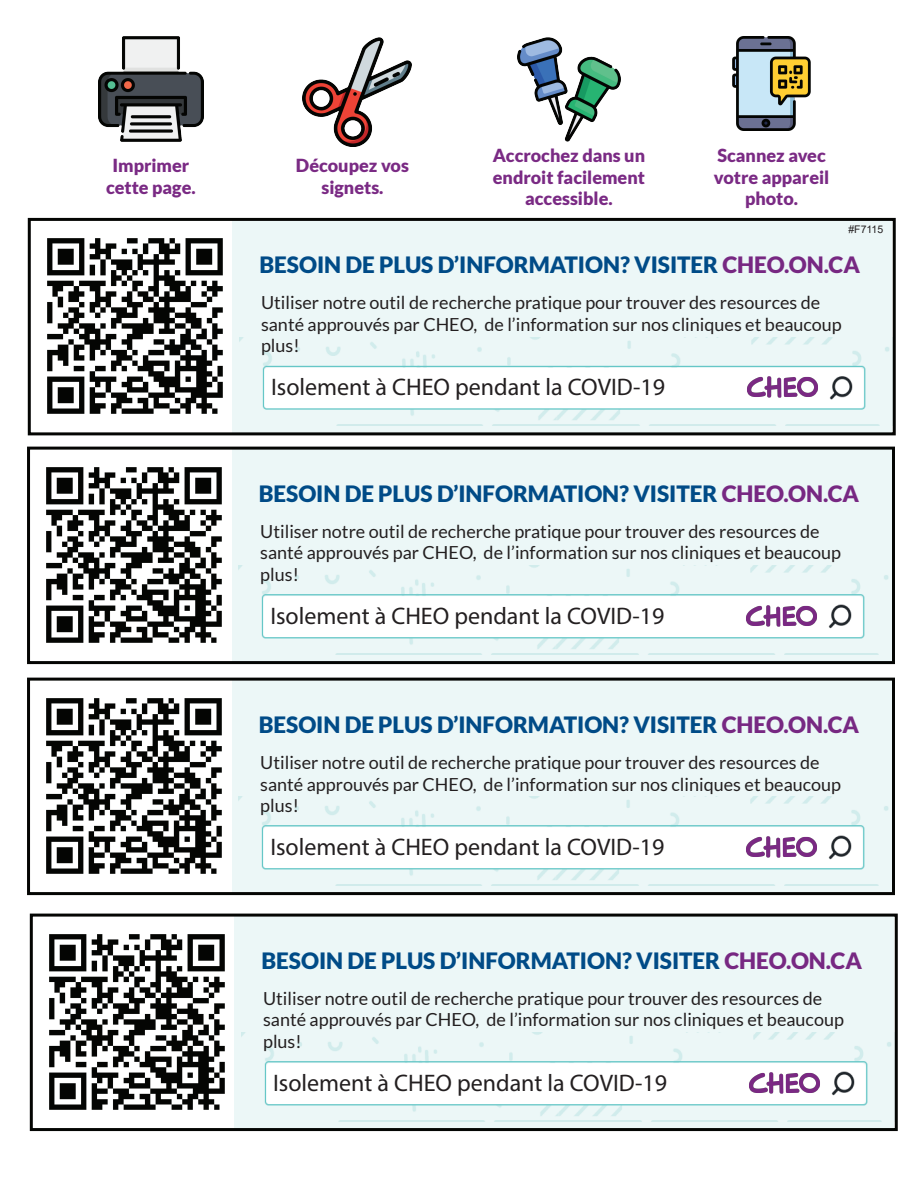
<style>
.page{position:relative;width:918px;height:1188px;background:#fff}
.page>*{position:absolute;margin:0;border:0;box-sizing:border-box;transform-origin:0 0}
.t1{font:24px "Myriad Pro";color:#231f20}
.t2{font:900 22.5px "Lato";color:#004b87}
.t3{font:18px/21.6px "Lato";color:#231f20}
.t4{font:900 18px/21.6px "Lato";color:#7a2a84;text-align:center}
.t5{font:10.5px "Arial";color:#231f20}
.s1{color:#772882}
</style>
<div class="page">
<img style="left:47px;top:238px;width:176px;height:176px">
<div style="left:232px;top:219px;width:660px;height:216px;background:#ecf7f7"></div>
<img style="left:240px;top:337px;width:650px;height:88px">
<div style="left:266px;top:371px;width:508px;height:33px;background:#fff"></div>
<img style="left:747px;top:375px;width:73px;height:25px">
<img style="left:99px;top:37px;width:104px;height:105px">
<img style="left:302px;top:38px;width:110px;height:109px">
<img style="left:517px;top:37px;width:104px;height:104px">
<img style="left:732px;top:37px;width:79px;height:94px">
<div style="left:28px;top:218px;width:868px;height:217px;border:3px solid #040503"></div>
<img style="left:46px;top:467px;width:176px;height:176px">
<div style="left:232px;top:447px;width:660px;height:216px;background:#ecf7f7"></div>
<img style="left:239px;top:566px;width:650px;height:88px">
<div style="left:265px;top:599px;width:508px;height:33px;background:#fff"></div>
<img style="left:746px;top:603px;width:74px;height:26px">
<div style="left:27px;top:447px;width:868px;height:217px;border:3px solid #040503"></div>
<img style="left:46px;top:698px;width:176px;height:176px">
<div style="left:232px;top:678px;width:660px;height:216px;background:#ecf7f7"></div>
<img style="left:239px;top:797px;width:650px;height:88px">
<div style="left:265px;top:830px;width:508px;height:33px;background:#fff"></div>
<img style="left:746px;top:834px;width:74px;height:26px">
<div style="left:27px;top:678px;width:868px;height:217px;border:3px solid #040503"></div>
<img style="left:49px;top:934px;width:176px;height:176px">
<div style="left:234px;top:914px;width:660px;height:216px;background:#ecf7f7"></div>
<img style="left:242px;top:1033px;width:650px;height:88px">
<div style="left:268px;top:1066px;width:508px;height:33px;background:#fff"></div>
<img style="left:749px;top:1070px;width:73px;height:26px">
<div style="left:30px;top:914px;width:868px;height:217px;border:3px solid #040503"></div>
<p class="t4" style="left:106px;top:155px;width:91px">Imprimer cette page.</p>
<p class="t4" style="left:296px;top:155px;width:114px">Découpez vos signets.</p>
<p class="t4" style="left:493px;top:144px;width:154px">Accrochez dans un endroit facilement accessible.</p>
<p class="t4" style="left:714px;top:144px;width:117px">Scannez avec votre appareil photo.</p>
<p class="t5" style="left:848px;top:222px;width:36px">#F7115</p>
<p class="t2" style="left:260px;top:252px;width:602px">BESOIN DE PLUS D’INFORMATION? VISITER <span class="s1">CHEO.ON.CA</span></p>
<p class="t3" style="left:261px;top:292px;width:582px">Utiliser notre outil de recherche pratique pour trouver des resources de santé approuvés par CHEO, de l’information sur nos cliniques et beaucoup plus!</p>
<h1 class="t1" style="left:271px;top:373px;width:396px">Isolement à CHEO pendant la COVID-19</h1>
<p class="t2" style="left:259px;top:481px;width:602px">BESOIN DE PLUS D’INFORMATION? VISITER <span class="s1">CHEO.ON.CA</span></p>
<p class="t3" style="left:260px;top:520px;width:582px">Utiliser notre outil de recherche pratique pour trouver des resources de santé approuvés par CHEO, de l’information sur nos cliniques et beaucoup plus!</p>
<h1 class="t1" style="left:270px;top:601px;width:396px">Isolement à CHEO pendant la COVID-19</h1>
<p class="t2" style="left:259px;top:712px;width:602px">BESOIN DE PLUS D’INFORMATION? VISITER <span class="s1">CHEO.ON.CA</span></p>
<p class="t3" style="left:260px;top:751px;width:582px">Utiliser notre outil de recherche pratique pour trouver des resources de santé approuvés par CHEO, de l’information sur nos cliniques et beaucoup plus!</p>
<h1 class="t1" style="left:270px;top:832px;width:396px">Isolement à CHEO pendant la COVID-19</h1>
<p class="t2" style="left:262px;top:948px;width:602px">BESOIN DE PLUS D’INFORMATION? VISITER <span class="s1">CHEO.ON.CA</span></p>
<p class="t3" style="left:263px;top:987px;width:582px">Utiliser notre outil de recherche pratique pour trouver des resources de santé approuvés par CHEO, de l’information sur nos cliniques et beaucoup plus!</p>
<h1 class="t1" style="left:273px;top:1068px;width:396px">Isolement à CHEO pendant la COVID-19</h1>
</div>
